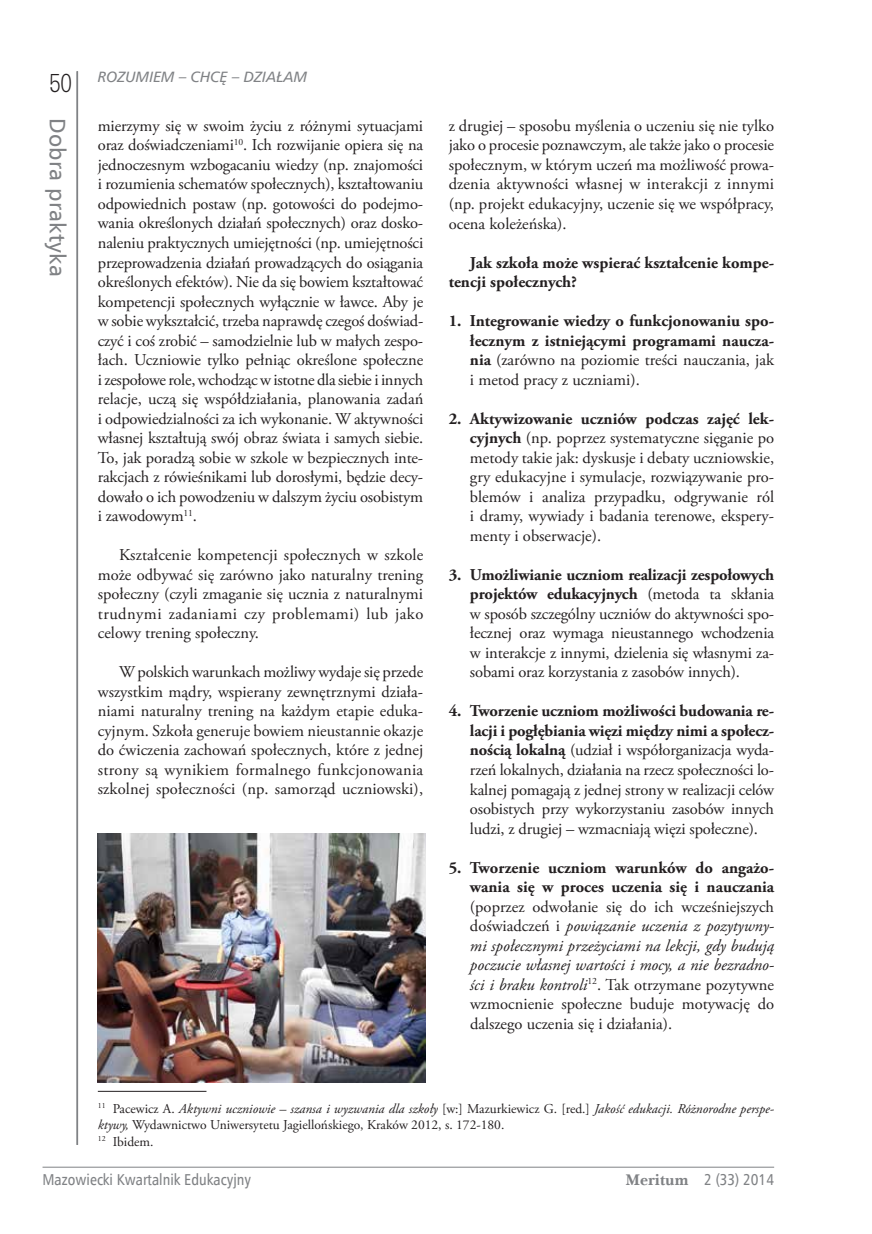
<style>
.page{position:relative;width:872px;height:1234px;background:#fff}
.page>*{position:absolute;margin:0;border:0;box-sizing:border-box;transform-origin:0 0}
.t1{font:27px "Serifa DEE Ligh";color:#231f20;scale:.8 1}
.t2{font:22.5px "Humnst 777 EU Normal";letter-spacing:.01em;color:#808285}
.t3{font:16.5px/19.5px "Adobe Garamond Pro";color:#231f20;text-align:justify}
.t4{font:700 16.5px/19.5px "Adobe Garamond Pro";color:#231f20}
.t5{font:15.75px "Humnst 777 Cn EU";color:#808285}
.t6{font:15px "Humnst 777 EU Italic";color:#808285}
.t7{font:13.5px/16.5px "Adobe Garamond Pro";color:#231f20}
.s1{font-weight:400}
.s2{font-weight:700}
.s3{font-style:italic}
.s4{font-family:"Baskerville EU";font-weight:700}
</style>
<div class="page">
<hr style="left:77px;top:71px;width:1px;height:1073px;background:#808285">
<hr style="left:43px;top:1166px;width:731px;height:1px;background:#808285">
<hr style="left:98px;top:1090px;width:108px;height:1px;background:#231f20">
<img style="left:98px;top:833px;width:327px;height:248px">
<h1 class="t1" style="left:49px;top:67px;width:30px">50</h1>
<h2 class="t2" style="left:72px;top:118px;width:160px;rotate:90deg">Dobra praktyka</h2>
<p class="t6" style="left:98px;top:67px;width:211px">ROZUMIEM – CHCĘ – DZIAŁAM</p>
<p class="t3" style="left:98px;top:116px;width:327px">mierzymy się w swoim życiu z różnymi sytuacjami oraz doświadczeniami<sup>10</sup>. Ich rozwijanie opiera się na jednoczesnym wzbogacaniu wiedzy (np. znajomości i rozumienia schematów społecznych), kształtowaniu odpowiednich postaw (np. gotowości do podejmo&shy;wania określonych działań społecznych) oraz dosko&shy;naleniu praktycznych umiejętności (np. umiejętności przeprowadzenia działań prowadzących do osiągania określonych efektów). Nie da się bowiem kształtować kompetencji społecznych wyłącznie w ławce. Aby je w sobie wykształcić, trzeba naprawdę czegoś doświad&shy;czyć i coś zrobić – samodzielnie lub w małych zespo&shy;łach. Uczniowie tylko pełniąc określone społeczne i zespołowe role, wchodząc w istotne dla siebie i innych relacje, uczą się współdziałania, planowania zadań i odpowiedzialności za ich wykonanie. W aktywności własnej kształtują swój obraz świata i samych siebie.<br>To, jak poradzą sobie w szkole w bezpiecznych inte&shy;rakcjach z rówieśnikami lub dorosłymi, będzie decy&shy;dowało o ich powodzeniu w dalszym życiu osobistym i zawodowym<sup>11</sup>.</p>
<p class="t3" style="left:98px;top:545px;width:327px;text-indent:21px">Kształcenie kompetencji społecznych w szkole może odbywać się zarówno jako naturalny trening społeczny (czyli zmaganie się ucznia z naturalnymi trudnymi zadaniami czy problemami) lub jako celowy trening społeczny.</p>
<p class="t3" style="left:98px;top:662px;width:327px;text-indent:21px">W polskich warunkach możliwy wydaje się przede wszystkim mądry, wspierany zewnętrznymi działa&shy;niami naturalny trening na każdym etapie eduka&shy;cyjnym. Szkoła generuje bowiem nieustannie okazje do ćwiczenia zachowań społecznych, które z jednej strony są wynikiem formalnego funkcjonowania szkolnej społeczności (np. samorząd uczniowski),</p>
<p class="t3" style="left:449px;top:116px;width:327px">z drugiej – sposobu myślenia o uczeniu się nie tylko jako o procesie poznawczym, ale także jako o procesie społecznym, w którym uczeń ma możliwość prowa&shy;dzenia aktywności własnej w interakcji z innymi (np. projekt edukacyjny, uczenie się we współpracy, ocena koleżeńska).</p>
<p class="t4" style="left:449px;top:253px;width:327px;text-indent:21px">Jak szkoła może wspierać kształcenie kompe&shy;tencji społecznych?</p>
<p class="t4" style="left:470px;top:311px;width:306px;text-align:justify;text-indent:-21px">1. Integrowanie wiedzy o funkcjonowaniu spo&shy;łecznym z istniejącymi programami naucza&shy;nia <span class="s1">(zarówno na poziomie treści nauczania, jak i metod pracy z uczniami).</span></p>
<p class="t3" style="left:470px;top:409px;width:306px;text-indent:-21px"><span class="s2">2. Aktywizowanie uczniów podczas zajęć lek&shy;cyjnych</span> (np. poprzez systematyczne sięganie po metody takie jak: dyskusje i debaty uczniowskie, gry edukacyjne i symulacje, rozwiązywanie pro&shy;blemów i analiza przypadku, odgrywanie ról i dramy, wywiady i badania terenowe, ekspery&shy;menty i obserwacje).</p>
<p class="t3" style="left:470px;top:565px;width:306px;text-indent:-21px"><span class="s2">3. Umożliwianie uczniom realizacji zespołowych projektów edukacyjnych</span> (metoda ta skłania w sposób szczególny uczniów do aktywności spo&shy;łecznej oraz wymaga nieustannego wchodzenia w interakcje z innymi, dzielenia się własnymi za&shy;sobami oraz korzystania z zasobów innych).</p>
<p class="t3" style="left:470px;top:702px;width:306px;text-indent:-21px"><span class="s2">4. Tworzenie uczniom możliwości budowania re&shy;lacji i pogłębiania więzi między nimi a społecz&shy;nością lokalną</span> (udział i współorganizacja wyda&shy;rzeń lokalnych, działania na rzecz społeczności lo&shy;kalnej pomagają z jednej strony w realizacji celów osobistych przy wykorzystaniu zasobów innych ludzi, z drugiej – wzmacniają więzi społeczne).</p>
<p class="t4" style="left:449px;top:857px;width:327px;text-align:right">5. Tworzenie uczniom warunków do angażo&shy;wania się w proces uczenia się i nauczania</p>
<p class="t3" style="left:470px;top:897px;width:306px">(poprzez odwołanie się do ich wcześniejszych doświadczeń i <span class="s3">powiązanie uczenia z pozytywny&shy;mi społecznymi przeżyciami na lekcji, gdy budują poczucie własnej wartości i mocy, a nie bezradno&shy;ści i braku kontroli</span><sup>12</sup>. Tak otrzymane pozytywne wzmocnienie społeczne buduje motywację do dalszego uczenia się i działania).</p>
<p class="t7" style="left:98px;top:1100px;width:678px"><sup>11</sup> Pacewicz A. <span class="s3">Aktywni uczniowie – szansa i wyzwania dla szkoły</span> [w:] Mazurkiewicz G. [red.] <span class="s3">Jakość edukacji. Różnorodne perspe&shy;ktywy,</span> Wydawnictwo Uniwersytetu Jagiellońskiego, Kraków 2012, s. 172-180.<br><sup>12</sup> Ibidem.</p>
<p class="t5" style="left:43px;top:1169px;width:210px">Mazowiecki Kwartalnik Edukacyjny</p>
<p class="t5" style="left:625px;top:1169px;width:150px"><span class="s4">Meritum</span> 2 (33) 2014</p>
</div>
